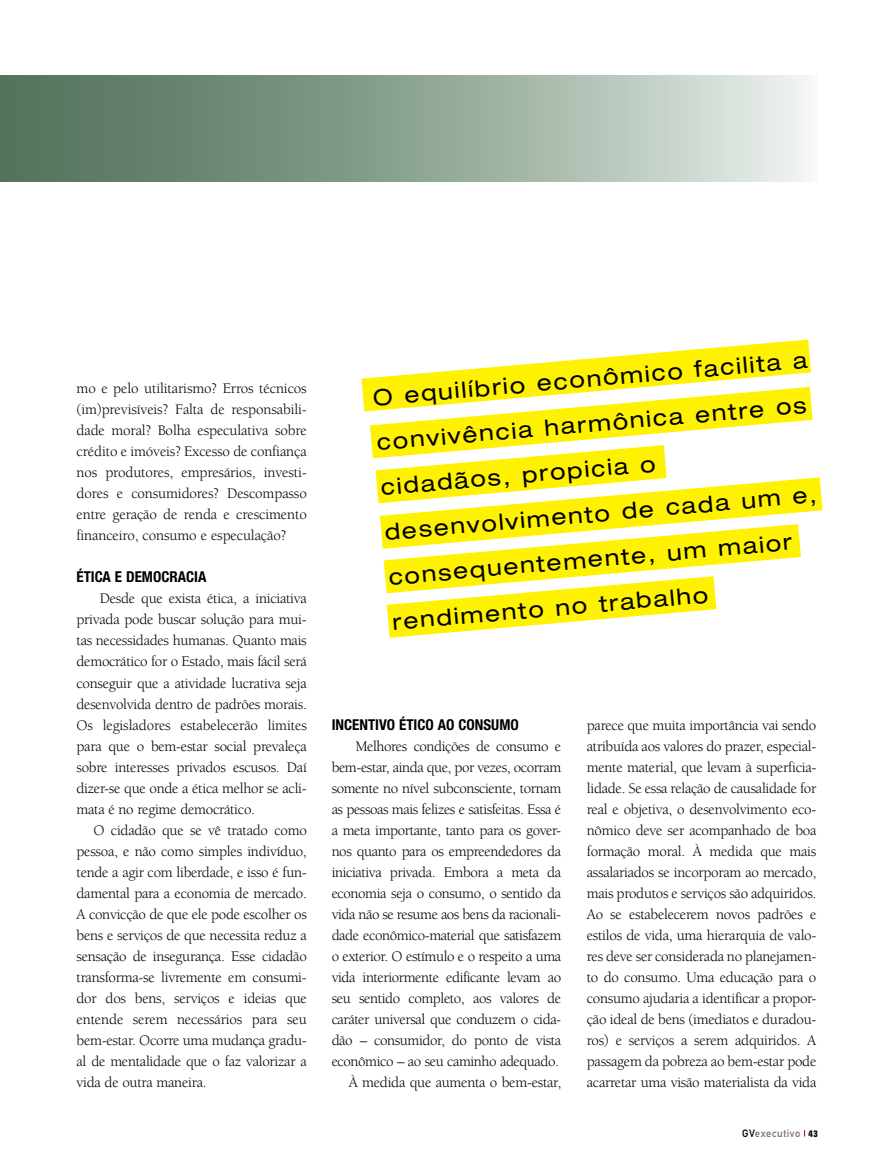
<style>
.page{position:relative;width:893px;height:1170px;background:#fff}
.page>*{position:absolute;margin:0;border:0;box-sizing:border-box;transform-origin:0 0}
.t1{font:expanded 22.5px/45px "Helvetica Neue";color:#000}
.t2{font:15px/21px "Berkeley";letter-spacing:-.03em;color:#000;text-align:justify}
.t3{font:700 condensed 15px "Helvetica Neue LT Std";color:#000}
.t4{font:10.5px "DIN Mittelschrift";letter-spacing:.05em;color:#7f6d77}
.s1{color:#000}
.s2{font-family:"Eurostile";font-weight:700;font-stretch:condensed;font-size:9px;color:#000}
</style>
<div class="page">
<svg style="left:0;top:75px;width:807px;height:106px;background:#92a898"></svg>
<svg style="left:361px;top:339px;width:462px;height:298px"></svg>
<p class="t2" style="left:77px;top:378px;width:232px">mo e pelo utilitarismo? Erros técnicos (im)previsíveis? Falta de responsabili&shy;dade moral? Bolha especulativa sobre crédito e imóveis? Excesso de confiança nos produtores, empresários, investi&shy;dores e consumidores? Descompasso entre geração de renda e crescimento financeiro, consumo e especulação?</p>
<p class="t3" style="left:77px;top:568px;width:131px">ÉTICA E DEMOCRACIA</p>
<p class="t2" style="left:77px;top:588px;width:232px;text-indent:23px">Desde que exista ética, a iniciativa privada pode buscar solução para mui&shy;tas necessidades humanas. Quanto mais democrático for o Estado, mais fácil será conseguir que a atividade lucrativa seja desenvolvida dentro de padrões morais.<br>Os legisladores estabelecerão limites para que o bem-estar social prevaleça sobre interesses privados escusos. Daí dizer-se que onde a ética melhor se acli&shy;mata é no regime democrático.</p>
<p class="t2" style="left:77px;top:819px;width:232px;text-indent:17px">O cidadão que se vê tratado como pessoa, e não como simples indivíduo, tende a agir com liberdade, e isso é fun&shy;damental para a economia de mercado.<br>A convicção de que ele pode escolher os bens e serviços de que necessita reduz a sensação de insegurança. Esse cidadão transforma-se livremente em consumi&shy;dor dos bens, serviços e ideias que entende serem necessários para seu bem-estar. Ocorre uma mudança gradu&shy;al de mentalidade que o faz valorizar a vida de outra maneira.</p>
<h1 class="t1" style="left:371px;top:375px;width:437px;rotate:-5deg">O equilíbrio econômico facilita a convivência harmônica entre os cidadãos, propicia o desenvolvimento de cada um e, consequentemente, um maior rendimento no trabalho</h1>
<p class="t3" style="left:332px;top:715px;width:189px">INCENTIVO ÉTICO AO CONSUMO</p>
<p class="t2" style="left:332px;top:735px;width:231px;text-align:right">Melhores condições de consumo e bem-estar, ainda que, por vezes, ocorram somente no nível subconsciente, tornam as pessoas mais felizes e satisfeitas. Essa é a meta importante, tanto para os gover&shy;nos quanto para os empreendedores da iniciativa privada. Embora a meta da economia seja o consumo, o sentido da vida não se resume aos bens da racionali&shy;dade econômico-material que satisfazem o exterior. O estímulo e o respeito a uma vida interiormente edificante levam ao seu sentido completo, aos valores de caráter universal que conduzem o cida&shy;dão – consumidor, do ponto de vista econômico – ao seu caminho adequado.<br>À medida que aumenta o bem-estar,</p>
<p class="t2" style="left:587px;top:714px;width:231px">parece que muita importância vai sendo atribuída aos valores do prazer, especial&shy;mente material, que levam à superficia&shy;lidade. Se essa relação de causalidade for real e objetiva, o desenvolvimento eco&shy;nômico deve ser acompanhado de boa formação moral. À medida que mais assalariados se incorporam ao mercado, mais produtos e serviços são adquiridos.<br>Ao se estabelecerem novos padrões e estilos de vida, uma hierarquia de valo&shy;res deve ser considerada no planejamen&shy;to do consumo. Uma educação para o consumo ajudaria a identificar a propor&shy;ção ideal de bens (imediatos e duradou&shy;ros) e serviços a serem adquiridos. A passagem da pobreza ao bem-estar pode acarretar uma visão materialista da vida</p>
<p class="t4" style="left:742px;top:1126px;width:77px"><span class="s1">gv</span>executivo <span class="s2">43</span></p>
</div>
